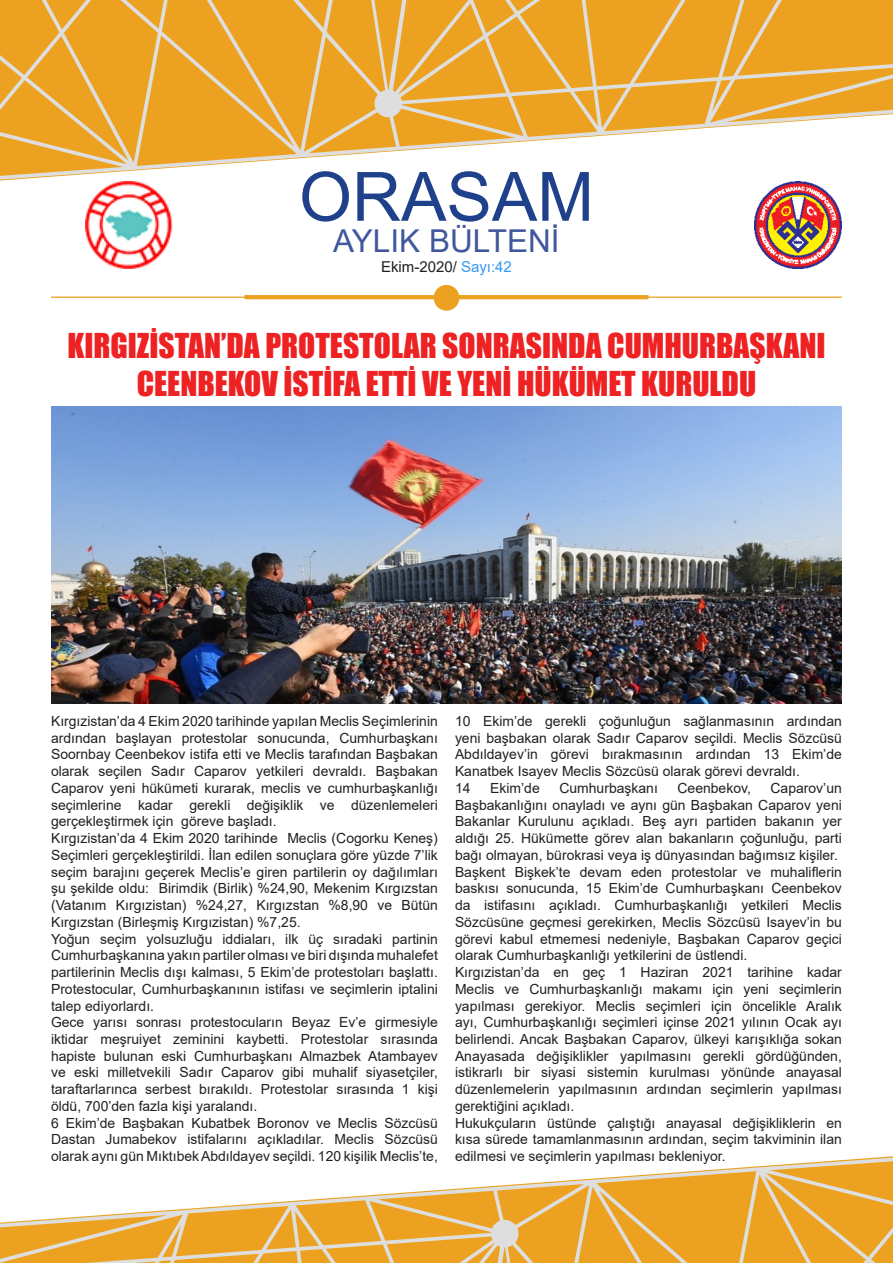
<style>
.page{position:relative;width:893px;height:1263px;background:#fff}
.page>*{position:absolute;margin:0;border:0;box-sizing:border-box;transform-origin:0 0}
.t1{font:68.1px "Arial";color:#1f418b}
.t2{font:31.5px/37.8px "Impact";color:#ee2123;text-align:center}
.t3{font:31.5px "Arial";color:#40579d}
.t4{font:15px "Arial";color:#231f20}
.t5{font:13.95px/16.8px "Arial";color:#231f20;text-align:justify}
.s1{color:#359af2}
</style>
<div class="page">
<svg style="left:0;top:1156px;width:893px;height:107px;fill:#eca220"></svg>
<svg style="left:0;top:0;width:893px;height:182px;fill:#eca220"></svg>
<img style="left:755px;top:181px;width:87px;height:87px">
<div style="left:434px;top:285px;width:25px;height:26px;background:#eca220;border-radius:50%"></div>
<hr style="left:244px;top:295px;width:404px;height:4px;background:#eca220">
<hr style="left:51px;top:296px;width:791px;height:2px;background:#eca220">
<img style="left:85px;top:182px;width:87px;height:86px">
<img style="left:51px;top:406px;width:791px;height:298px">
<p class="t1" style="left:299px;top:150px;width:296px">ORASAM</p>
<p class="t4" style="left:381px;top:256px;width:132px">Ekim-2020/ <span class="s1">Sayı:42</span></p>
<p class="t3" style="left:333px;top:219px;width:228px">AYLIK BÜLTENİ</p>
<p class="t2" style="left:68px;top:326px;width:759px">KIRGIZİSTAN’DA PROTESTOLAR SONRASINDA CUMHURBAŞKANI<br>CEENBEKOV İSTİFA ETTİ VE YENİ HÜKÜMET KURULDU</p>
<p class="t5" style="left:51px;top:712px;width:388px">Kırgızistan’da 4 Ekim 2020 tarihinde yapılan Meclis Seçimlerinin ardından başlayan protestolar sonucunda, Cumhurbaşkanı Soornbay Ceenbekov istifa etti ve Meclis tarafından Başbakan olarak seçilen Sadır Caparov yetkileri devraldı. Başbakan Caparov yeni hükümeti kurarak, meclis ve cumhurbaşkanlığı seçimlerine kadar gerekli değişiklik ve düzenlemeleri gerçekleştirmek için göreve başladı.</p>
<p class="t5" style="left:51px;top:830px;width:388px">Kırgızistan’da 4 Ekim 2020 tarihinde Meclis (Cogorku Keneş)<br>Seçimleri gerçekleştirildi. İlan edilen sonuçlara göre yüzde 7’lik seçim barajını geçerek Meclis’e giren partilerin oy dağılımları şu şekilde oldu: Birimdik (Birlik) %24,90, Mekenim Kırgızstan (Vatanım Kırgızistan) %24,27, Kırgızstan %8,90 ve Bütün Kırgızstan (Birleşmiş Kırgızistan) %7,25.</p>
<p class="t5" style="left:51px;top:930px;width:388px">Yoğun seçim yolsuzluğu iddiaları, ilk üç sıradaki partinin Cumhurbaşkanına yakın partiler olması ve biri dışında muhalefet partilerinin Meclis dışı kalması, 5 Ekim’de protestoları başlattı.<br>Protestocular, Cumhurbaşkanının istifası ve seçimlerin iptalini talep ediyorlardı.</p>
<p class="t5" style="left:51px;top:1014px;width:388px">Gece yarısı sonrası protestocuların Beyaz Ev’e girmesiyle iktidar meşruiyet zeminini kaybetti. Protestolar sırasında hapiste bulunan eski Cumhurbaşkanı Almazbek Atambayev ve eski milletvekili Sadır Caparov gibi muhalif siyasetçiler, taraftarlarınca serbest bırakıldı. Protestolar sırasında 1 kişi öldü, 700’den fazla kişi yaralandı.</p>
<p class="t5" style="left:51px;top:1114px;width:388px">6 Ekim’de Başbakan Kubatbek Boronov ve Meclis Sözcüsü Dastan Jumabekov istifalarını açıkladılar. Meclis Sözcüsü olarak aynı gün Mıktıbek Abdıldayev seçildi. 120 kişilik Meclis’te,</p>
<p class="t5" style="left:455px;top:712px;width:388px">10 Ekim’de gerekli çoğunluğun sağlanmasının ardından yeni başbakan olarak Sadır Caparov seçildi. Meclis Sözcüsü Abdıldayev’in görevi bırakmasının ardından 13 Ekim’de Kanatbek Isayev Meclis Sözcüsü olarak görevi devraldı.</p>
<p class="t5" style="left:455px;top:779px;width:17px">14</p>
<p class="t5" style="left:490px;top:779px;width:51px">Ekim’de</p>
<p class="t5" style="left:559px;top:779px;width:100px">Cumhurbaşkanı</p>
<p class="t5" style="left:677px;top:779px;width:75px">Ceenbekov,</p>
<p class="t5" style="left:455px;top:779px;width:388px;text-indent:316px">Caparov’un Başbakanlığını onayladı ve aynı gün Başbakan Caparov yeni Bakanlar Kurulunu açıkladı. Beş ayrı partiden bakanın yer aldığı 25. Hükümette görev alan bakanların çoğunluğu, parti bağı olmayan, bürokrasi veya iş dünyasından bağımsız kişiler.</p>
<p class="t5" style="left:455px;top:863px;width:388px">Başkent Bişkek’te devam eden protestolar ve muhaliflerin baskısı sonucunda, 15 Ekim’de Cumhurbaşkanı Ceenbekov da istifasını açıkladı. Cumhurbaşkanlığı yetkileri Meclis Sözcüsüne geçmesi gerekirken, Meclis Sözcüsü Isayev’in bu görevi kabul etmemesi nedeniyle, Başbakan Caparov geçici olarak Cumhurbaşkanlığı yetkilerini de üstlendi.</p>
<p class="t5" style="left:455px;top:964px;width:388px">Kırgızistan’da en geç 1 Haziran 2021 tarihine kadar Meclis ve Cumhurbaşkanlığı makamı için yeni seçimlerin yapılması gerekiyor. Meclis seçimleri için öncelikle Aralık ayı, Cumhurbaşkanlığı seçimleri içinse 2021 yılının Ocak ayı belirlendi. Ancak Başbakan Caparov, ülkeyi karışıklığa sokan Anayasada değişiklikler yapılmasını gerekli gördüğünden, istikrarlı bir siyasi sistemin kurulması yönünde anayasal düzenlemelerin yapılmasının ardından seçimlerin yapılması gerektiğini açıkladı.</p>
<p class="t5" style="left:455px;top:1114px;width:388px">Hukukçuların üstünde çalıştığı anayasal değişikliklerin en kısa sürede tamamlanmasının ardından, seçim takviminin ilan edilmesi ve seçimlerin yapılması bekleniyor.</p>
</div>
